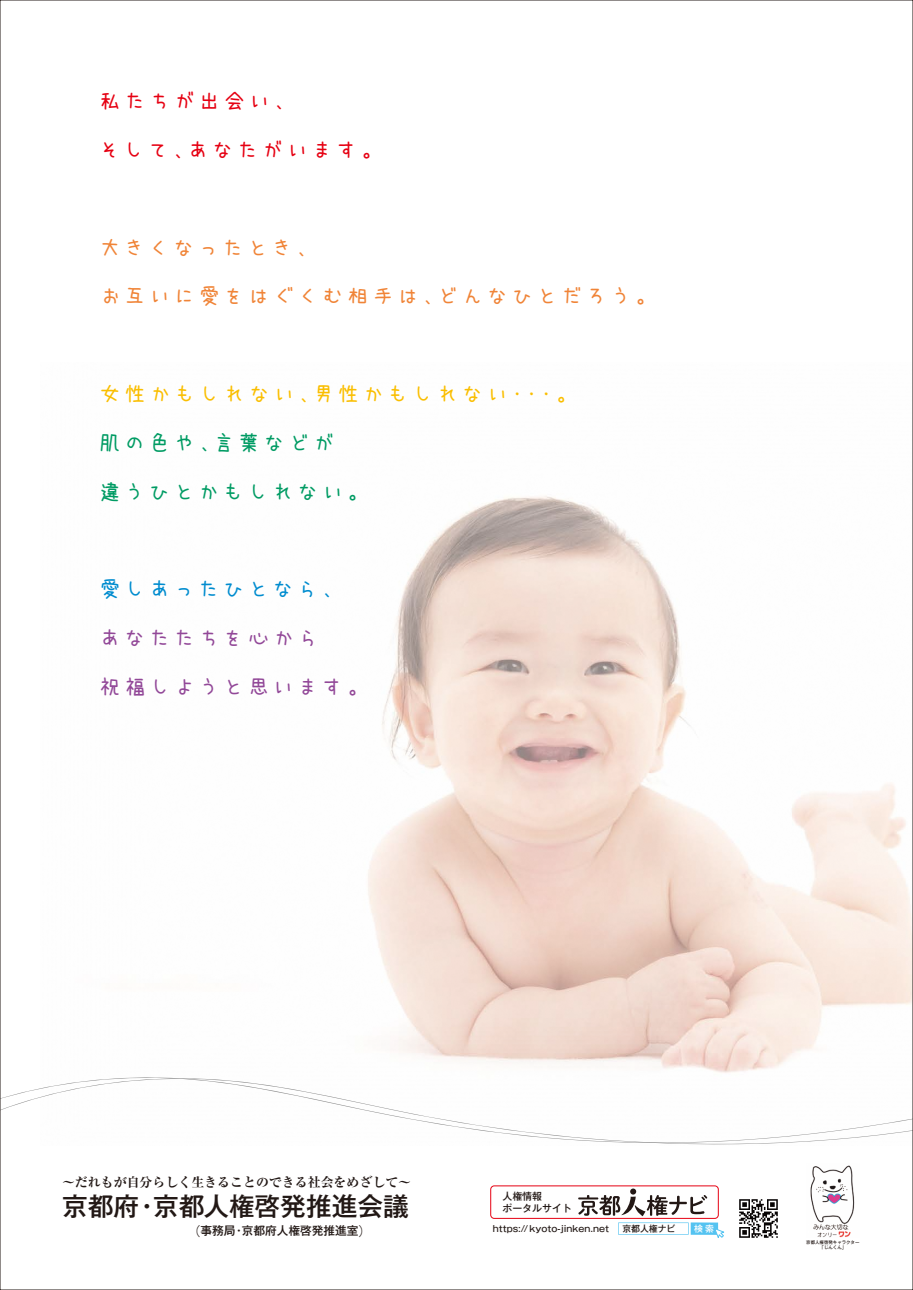
<style>
.page{position:relative;width:913px;height:1290px;background:#fff}
.page>*{position:absolute;margin:0;border:0;box-sizing:border-box;transform-origin:0 0}
.t1{font:500 25.75px "Gothic MB101 Pro";color:#221815}
.t2{font:20.31px "uzura font";letter-spacing:.22em;color:#f08437}
.t3{font:20.31px "uzura font";letter-spacing:.22em;color:#009b63}
.t4{font:20.31px "uzura font";letter-spacing:.225em;color:#fabe00}
.t5{font:20.31px "uzura font";letter-spacing:.215em;color:#924898}
.t6{font:20.31px "uzura font";letter-spacing:.22em;color:#e60012}
.t7{font:20.31px "uzura font";letter-spacing:.215em;color:#008ccf}
.t8{font:700 expanded 12.94px "Ryumin Pro";color:#221815}
.t9{font:500 11.69px "Gothic MB101 Pro";color:#221815}
.t10{font:500 9.94px/12.1px "Gothic MB101 Pro";color:#221815}
.t11{font:500 8.88px "Gothic MB101 Pro";color:#221815}
.t12{font:500 8.88px "Gothic MB101 Pro";color:#fff}
.t13{font:500 8.75px "Gothic MB101 Pro";color:#221815}
.t14{font:500 4.44px/5.8px "Gothic MB101 Pro";color:#221815;text-align:center}
.s1{font-weight:300;font-size:12.88px}
</style>
<div class="page">
<img style="left:368px;top:496px;width:542px;height:577px">
<svg style="left:2px;top:1077px;width:908px;height:67px"></svg>
<img style="left:810px;top:1165px;width:45px;height:72px">
<img style="left:739px;top:1199px;width:39px;height:39px">
<div style="left:690px;top:1222px;width:28px;height:13px;background:#54c3f1"></div>
<div style="left:490px;top:1185px;width:228px;height:33px;border:1px solid #e60012;border-radius:4px"></div>
<svg style="left:618px;top:1222px;width:70px;height:13px"></svg>
<svg style="left:713px;top:1227px;width:11px;height:11px"></svg>
<svg style="left:578px;top:1188px;width:129px;height:28px"></svg>
<p class="t6" style="left:100px;top:91px;width:196px">私たちが出会い、</p>
<p class="t6" style="left:99px;top:139px;width:283px">そして、あなたがいます。</p>
<p class="t2" style="left:100px;top:237px;width:219px">大きくなったとき、</p>
<p class="t2" style="left:99px;top:286px;width:557px">お互いに愛をはぐくむ相手は、どんなひとだろう。</p>
<p class="t4" style="left:100px;top:383px;width:477px">女性かもしれない、男性かもしれない・・・。</p>
<p class="t3" style="left:100px;top:432px;width:235px">肌の色や、言葉などが</p>
<p class="t3" style="left:100px;top:481px;width:269px">違うひとかもしれない。</p>
<p class="t7" style="left:100px;top:579px;width:244px">愛しあったひとなら、</p>
<p class="t5" style="left:100px;top:627px;width:220px">あなたたちを心から</p>
<p class="t5" style="left:100px;top:676px;width:269px">祝福しようと思います。</p>
<p class="t8" style="left:62px;top:1172px;width:350px">～だれもが自分らしく生きることのできる社会をめざして～</p>
<p class="t1" style="left:62px;top:1185px;width:348px">京都府・京都人権啓発推進会議</p>
<p class="t9" style="left:189px;top:1221px;width:183px"><span class="s1">（</span>事務局・京都府人権啓発推進室<span class="s1">）</span></p>
<p class="t10" style="left:502px;top:1189px;width:71px">人権情報<br>ポータルサイト</p>
<p class="t13" style="left:493px;top:1221px;width:118px">https:// kyoto-jinken.net</p>
<p class="t11" style="left:622px;top:1221px;width:55px">京都人権ナビ</p>
<p class="t12" style="left:694px;top:1221px;width:21px">検 索</p>
<p class="t14" style="left:806px;top:1238px;width:55px">京都人権啓発キャラクター「じんくん」</p>
</div>
